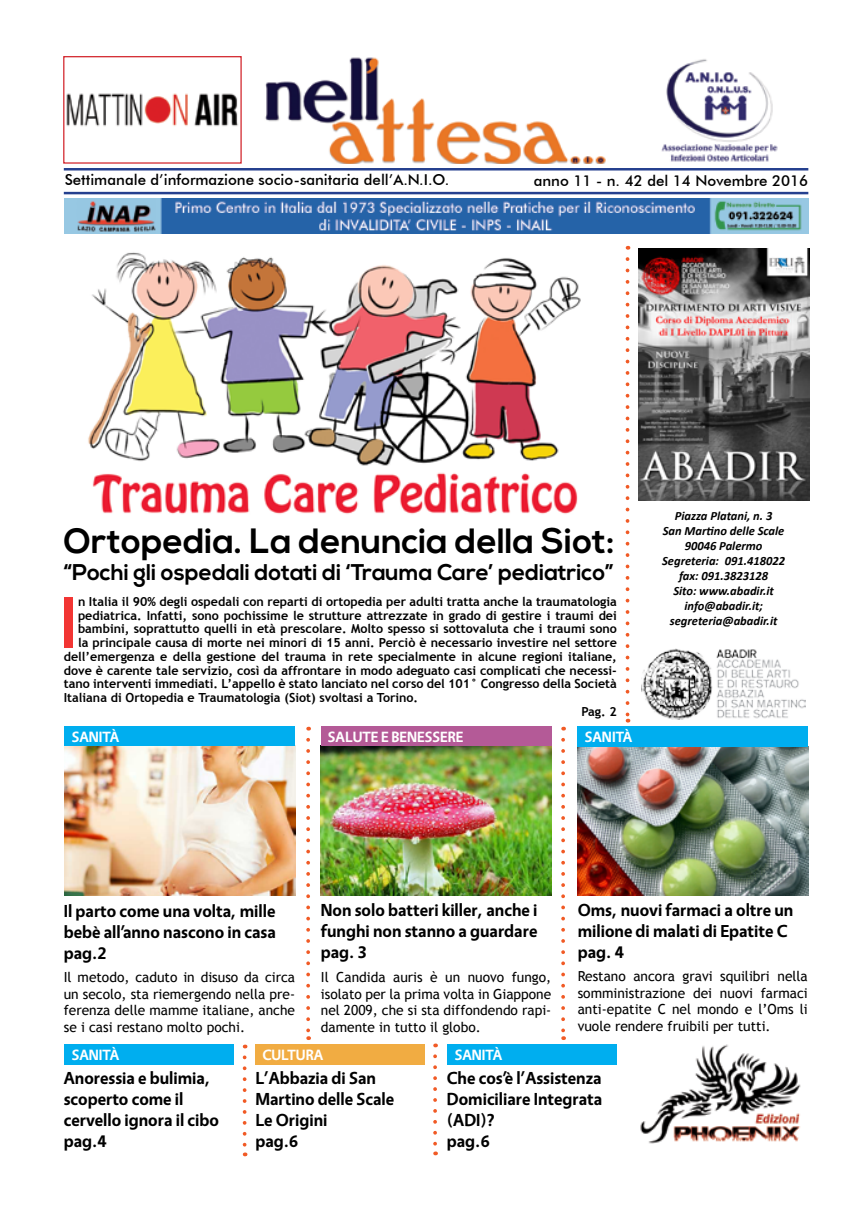
<style>
.page{position:relative;width:858px;height:1212px;background:#fff}
.page>*{position:absolute;margin:0;border:0;box-sizing:border-box;transform-origin:0 0}
.t1{font:700 70.12px "Trebuchet MS";color:#f23533}
.t2{font:700 35.12px "Nexa";color:#000}
.t3{font:700 22.75px "Nexa";color:#000}
.t4{font:700 17.5px/21px "Vegur";color:#000}
.t5{font:500 15px "Futura BT";color:#000}
.t6{font:700 15px "Vegur";color:#fff}
.t7{font:13.88px/16.5px "Trebuchet MS";color:#000;text-align:justify}
.t8{font:italic 700 12.62px/15px "Calibri";color:#000;text-align:center}
.t9{font:700 12.5px "Trebuchet MS";color:#000}
</style>
<div class="page">
<hr style="left:64px;top:168px;width:744px;height:2px;background:#25408f">
<hr style="left:64px;top:192px;width:744px;height:2px;background:#25408f">
<img style="left:65px;top:198px;width:743px;height:36px">
<img style="left:661px;top:59px;width:117px;height:103px">
<img style="left:265px;top:57px;width:341px;height:106px">
<img style="left:88px;top:252px;width:493px;height:262px">
<img style="left:66px;top:93px;width:173px;height:34px">
<div style="left:63px;top:56px;width:179px;height:108px;border:1px solid #d2232a"></div>
<img style="left:640px;top:1044px;width:161px;height:100px">
<img style="left:65px;top:746px;width:230px;height:150px">
<img style="left:321px;top:746px;width:230px;height:150px">
<img style="left:577px;top:747px;width:231px;height:149px">
<div style="left:65px;top:727px;width:230px;height:19px;background:#00aeef"></div>
<div style="left:321px;top:727px;width:230px;height:19px;background:#b45a97"></div>
<div style="left:577px;top:727px;width:231px;height:20px;background:#00aeef"></div>
<div style="left:65px;top:1044px;width:169px;height:21px;background:#00aeef"></div>
<div style="left:255px;top:1044px;width:169px;height:21px;background:#f1ac42"></div>
<div style="left:447px;top:1044px;width:170px;height:21px;background:#00aeef"></div>
<svg style="left:243px;top:1057px;width:3px;height:99px"></svg>
<svg style="left:433px;top:1056px;width:4px;height:99px"></svg>
<img style="left:641px;top:649px;width:164px;height:71px">
<img style="left:638px;top:249px;width:171px;height:252px">
<svg style="left:625px;top:259px;width:4px;height:463px"></svg>
<svg style="left:561px;top:740px;width:4px;height:300px"></svg>
<svg style="left:306px;top:740px;width:4px;height:300px"></svg>
<p class="t5" style="left:65px;top:171px;width:386px">Settimanale d’informazione socio-sanitaria dell’A.N.I.O.</p>
<p class="t5" style="left:533px;top:172px;width:276px">anno 11 - n. 42 del 14 Novembre 2016</p>
<h2 class="t2" style="left:64px;top:520px;width:552px">Ortopedia. La denuncia della Siot:</h2>
<h3 class="t3" style="left:64px;top:559px;width:551px">“Pochi gli ospedali dotati di ‘Trauma Care’ pediatrico”</h3>
<h1 class="t1" style="left:58px;top:578px;width:21px">I</h1>
<p class="t9" style="left:78px;top:593px;width:540px">n Italia il 90% degli ospedali con reparti di ortopedia per adulti tratta anche la traumatologia</p>
<p class="t9" style="left:78px;top:607px;width:540px">pediatrica. Infatti, sono pochissime le strutture attrezzate in grado di gestire i traumi dei</p>
<p class="t9" style="left:78px;top:621px;width:540px">bambini, soprattutto quelli in età prescolare. Molto spesso si sottovaluta che i traumi sono</p>
<p class="t9" style="left:78px;top:635px;width:540px">la principale causa di morte nei minori di 15 anni. Perciò è necessario investire nel settore</p>
<p class="t9" style="left:64px;top:648px;width:554px">dell’emergenza e della gestione del trauma in rete specialmente in alcune regioni italiane,</p>
<p class="t9" style="left:64px;top:662px;width:554px">dove è carente tale servizio, così da affrontare in modo adeguato casi complicati che necessi-</p>
<p class="t9" style="left:64px;top:676px;width:554px">tano interventi immediati. L’appello è stato lanciato nel corso del 101° Congresso della Società</p>
<p class="t9" style="left:64px;top:690px;width:356px">Italiana di Ortopedia e Traumatologia (Siot) svoltasi a Torino.</p>
<p class="t9" style="left:581px;top:703px;width:37px">Pag. 2</p>
<p class="t6" style="left:72px;top:729px;width:49px">SANITÀ</p>
<p class="t6" style="left:328px;top:729px;width:137px">SALUTE E BENESSERE</p>
<p class="t6" style="left:584px;top:729px;width:49px">SANITÀ</p>
<p class="t8" style="left:662px;top:509px;width:124px">Piazza Platani, n. 3<br>San Martino delle Scale<br>90046 Palermo<br>Segreteria: 091.418022 fax: 091.3823128<br>Sito: www.abadir.it info@abadir.it; segreteria@abadir.it</p>
<h3 class="t4" style="left:64px;top:901px;width:213px;text-align:justify">Il parto come una volta, mille bebè all’anno nascono in casa pag.2</h3>
<h3 class="t4" style="left:321px;top:900px;width:218px;text-align:justify">Non solo batteri killer, anche i funghi non stanno a guardare pag. 3</h3>
<h3 class="t4" style="left:577px;top:900px;width:217px">Oms, nuovi farmaci a oltre un milione di malati di Epatite C pag. 4</h3>
<p class="t7" style="left:64px;top:969px;width:233px">Il metodo, caduto in disuso da circa un secolo, sta riemergendo nella pre&shy;ferenza delle mamme italiane, anche se i casi restano molto pochi.</p>
<p class="t7" style="left:321px;top:969px;width:232px">Il Candida auris è un nuovo fungo, isolato per la prima volta in Giappone nel 2009, che si sta diffondendo rapi&shy;damente in tutto il globo.</p>
<p class="t7" style="left:577px;top:968px;width:231px">Restano ancora gravi squilibri nella somministrazione dei nuovi farmaci anti-epatite C nel mondo e l’Oms li vuole rendere fruibili per tutti.</p>
<p class="t6" style="left:72px;top:1046px;width:49px">SANITÀ</p>
<p class="t6" style="left:262px;top:1046px;width:62px">CULTURA</p>
<p class="t6" style="left:454px;top:1046px;width:49px">SANITÀ</p>
<h3 class="t4" style="left:64px;top:1068px;width:156px">Anoressia e bulimia, scoperto come il cervello ignora il cibo pag.4</h3>
<h3 class="t4" style="left:447px;top:1068px;width:157px">Che cos’è l’Assistenza<br>Domiciliare Integrata (ADI)?<br>pag.6</h3>
<h3 class="t4" style="left:255px;top:1068px;width:140px">L’Abbazia di San<br>Martino delle Scale<br>Le Origini<br>pag.6</h3>
</div>
